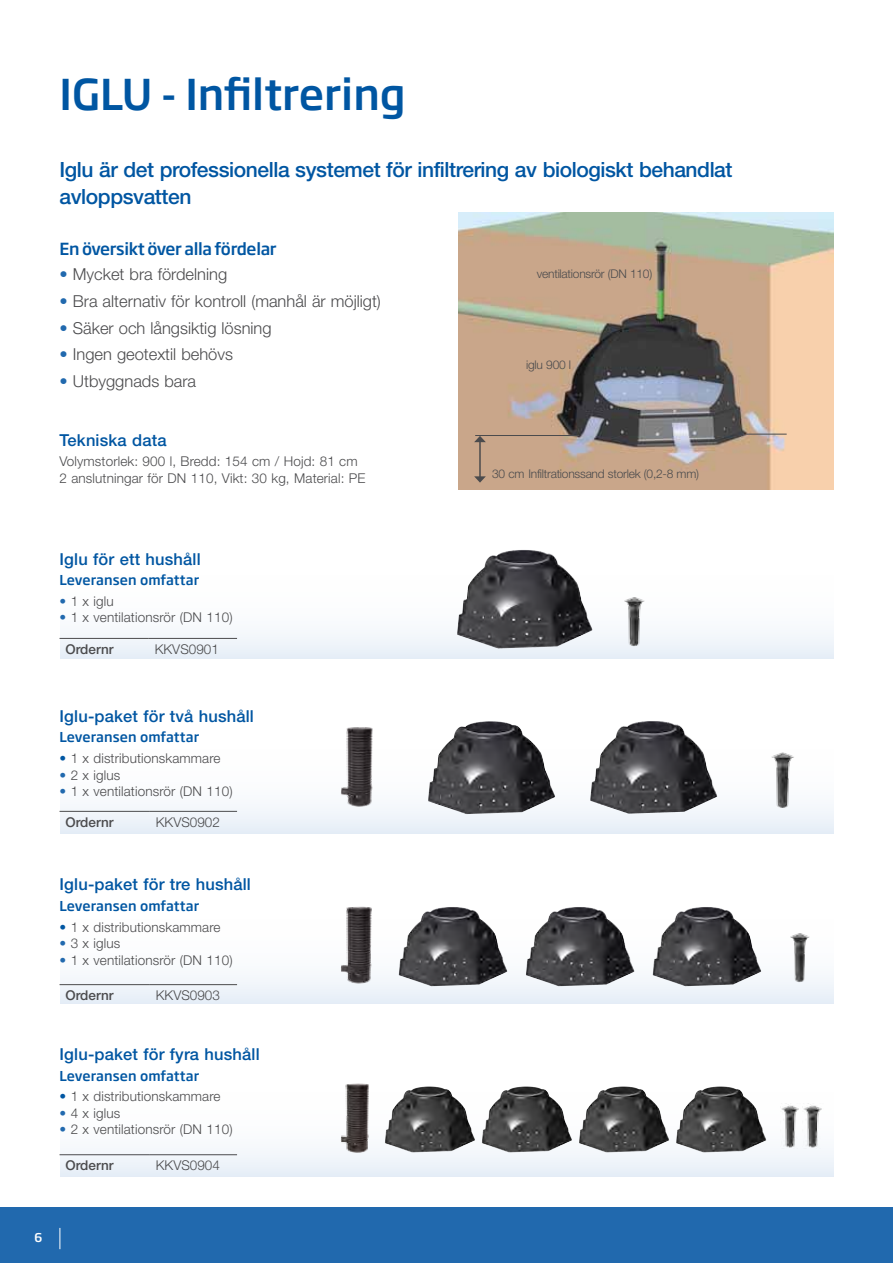
<style>
.page{position:relative;width:893px;height:1263px;background:#fff}
.page>*{position:absolute;margin:0;border:0;box-sizing:border-box;transform-origin:0 0}
.t1{font:500 42px "Soho Gothic Pro";color:#0056a2}
.t2{font:500 21px/27px "Helvetica Neue LT Std";letter-spacing:-.02em;color:#0056a2}
.t3{font:300 16.5px "Helvetica Neue LT Std";color:#4b4b4d}
.t4{font:500 16.5px "Helvetica Neue LT Std";letter-spacing:.01em;color:#0056a2}
.t5{font:500 16.5px "Soho Gothic Pro";letter-spacing:-.02em;color:#0056a2}
.t6{font:300 13.5px/16.5px "Helvetica Neue LT Std";letter-spacing:.01em;color:#4b4b4d}
.t7{font:500 13.5px "Soho Gothic Pro";letter-spacing:.01em;color:#0056a2}
.t8{font:500 13.5px "Helvetica Neue LT Std";color:#4b4b4d}
.t9{font:300 12px "Helvetica Neue LT Std";letter-spacing:-.02em;color:#4b4b4d}
.t10{font:500 12px "Soho Gothic Pro";color:#fff}
.s1{color:#2169ae}
.s2{color:#0056a2}
</style>
<div class="page">
<div style="left:0;top:1208px;width:893px;height:55px;background:#2169ae"></div>
<svg style="left:60px;top:1228px;width:1px;height:21px"></svg>
<svg style="left:60px;top:1086px;width:773px;height:91px"></svg>
<svg style="left:60px;top:907px;width:773px;height:96px"></svg>
<svg style="left:60px;top:721px;width:773px;height:112px"></svg>
<svg style="left:60px;top:550px;width:773px;height:109px"></svg>
<img style="left:340px;top:725px;width:35px;height:84px">
<img style="left:340px;top:906px;width:33px;height:79px">
<img style="left:340px;top:1083px;width:30px;height:72px">
<img style="left:445px;top:721px;width:44px;height:25px">
<img style="left:416px;top:907px;width:34px;height:18px">
<img style="left:398px;top:1086px;width:29px;height:17px">
<img style="left:495px;top:1086px;width:29px;height:17px">
<img style="left:592px;top:1086px;width:29px;height:17px">
<img style="left:689px;top:1086px;width:30px;height:17px">
<img style="left:607px;top:721px;width:44px;height:25px">
<img style="left:479px;top:550px;width:42px;height:22px">
<img style="left:669px;top:907px;width:35px;height:19px">
<img style="left:543px;top:907px;width:34px;height:18px">
<img style="left:770px;top:749px;width:27px;height:60px">
<img style="left:788px;top:931px;width:24px;height:52px">
<img style="left:803px;top:1103px;width:20px;height:45px">
<img style="left:780px;top:1103px;width:21px;height:45px">
<img style="left:623px;top:595px;width:24px;height:52px">
<img style="left:458px;top:213px;width:375px;height:276px">
<hr style="left:60px;top:1154px;width:90px;height:1px;background:#4b4b4d">
<hr style="left:150px;top:1154px;width:87px;height:1px;background:#4b4b4d">
<hr style="left:60px;top:984px;width:90px;height:1px;background:#4b4b4d">
<hr style="left:150px;top:984px;width:87px;height:1px;background:#4b4b4d">
<hr style="left:60px;top:811px;width:90px;height:1px;background:#4b4b4d">
<hr style="left:150px;top:811px;width:87px;height:1px;background:#4b4b4d">
<hr style="left:60px;top:638px;width:89px;height:1px;background:#4b4b4d">
<hr style="left:149px;top:638px;width:88px;height:1px;background:#4b4b4d">
<hr style="left:475px;top:435px;width:104px;height:1px;background:#4b4b4d">
<hr style="left:746px;top:434px;width:41px;height:1px;background:#4b4b4d">
<hr style="left:479px;top:441px;width:2px;height:36px;background:#4b4b4d">
<svg style="left:474px;top:436px;width:12px;height:6px"></svg>
<svg style="left:474px;top:476px;width:12px;height:7px"></svg>
<h1 class="t1" style="left:60px;top:61px;width:348px">IGLU - Infiltrering</h1>
<h2 class="t2" style="left:60px;top:155px;width:674px">Iglu är det professionella systemet för infiltrering av biologiskt behandlat avloppsvatten</h2>
<p class="t5" style="left:60px;top:236px;width:219px">En översikt över alla fördelar</p>
<p class="t3" style="left:60px;top:264px;width:169px"><span class="s1">•</span> Mycket bra fördelning</p>
<p class="t3" style="left:60px;top:291px;width:323px"><span class="s1">•</span> Bra alternativ för kontroll (manhål är möjligt)</p>
<p class="t3" style="left:60px;top:318px;width:214px"><span class="s1">•</span> Säker och långsiktig lösning</p>
<p class="t3" style="left:60px;top:344px;width:175px"><span class="s1">•</span> Ingen geotextil behövs</p>
<p class="t3" style="left:60px;top:371px;width:138px"><span class="s1">•</span> Utbyggnads bara</p>
<p class="t4" style="left:60px;top:430px;width:108px">Tekniska data</p>
<p class="t6" style="left:60px;top:453px;width:307px">Volymstorlek: 900 l, Bredd: 154 cm / Hojd: 81 cm<br>2 anslutningar för DN 110, Vikt: 30 kg, Material: PE</p>
<p class="t9" style="left:537px;top:266px;width:117px">ventilationsrör (DN 110)</p>
<p class="t9" style="left:526px;top:357px;width:46px">iglu 900 l</p>
<p class="t9" style="left:492px;top:467px;width:208px">30 cm Infiltrationssand storlek (0,2-8 mm)</p>
<p class="t4" style="left:60px;top:549px;width:143px">Iglu för ett hushåll</p>
<p class="t7" style="left:60px;top:569px;width:141px">Leveransen omfattar</p>
<p class="t6" style="left:60px;top:592px;width:56px"><span class="s1">•</span> 1 x iglu</p>
<p class="t6" style="left:60px;top:609px;width:175px"><span class="s1">•</span> 1 x ventilationsrör (DN 110)</p>
<p class="t8" style="left:66px;top:641px;width:50px">Ordernr</p>
<p class="t6" style="left:155px;top:641px;width:66px">KKVS0901</p>
<p class="t4" style="left:60px;top:706px;width:196px">Iglu-paket för två hushåll</p>
<p class="t7" style="left:60px;top:727px;width:141px">Leveransen omfattar</p>
<p class="t6" style="left:60px;top:750px;width:163px"><span class="s2">•</span> 1 x distributionskammare</p>
<p class="t6" style="left:60px;top:766px;width:62px"><span class="s1">•</span> 2 x iglus</p>
<p class="t6" style="left:60px;top:783px;width:175px"><span class="s1">•</span> 1 x ventilationsrör (DN 110)</p>
<p class="t8" style="left:66px;top:814px;width:50px">Ordernr</p>
<p class="t6" style="left:156px;top:814px;width:66px">KKVS0902</p>
<p class="t4" style="left:60px;top:874px;width:193px">Iglu-paket för tre hushåll</p>
<p class="t7" style="left:60px;top:895px;width:141px">Leveransen omfattar</p>
<p class="t6" style="left:60px;top:918px;width:163px"><span class="s2">•</span> 1 x distributionskammare</p>
<p class="t6" style="left:60px;top:935px;width:62px"><span class="s1">•</span> 3 x iglus</p>
<p class="t6" style="left:60px;top:951px;width:175px"><span class="s1">•</span> 1 x ventilationsrör (DN 110)</p>
<p class="t8" style="left:66px;top:987px;width:50px">Ordernr</p>
<p class="t6" style="left:156px;top:987px;width:66px">KKVS0903</p>
<p class="t4" style="left:60px;top:1044px;width:202px">Iglu-paket för fyra hushåll</p>
<p class="t7" style="left:60px;top:1065px;width:141px">Leveransen omfattar</p>
<p class="t6" style="left:60px;top:1088px;width:163px"><span class="s2">•</span> 1 x distributionskammare</p>
<p class="t6" style="left:60px;top:1104px;width:62px"><span class="s1">•</span> 4 x iglus</p>
<p class="t6" style="left:60px;top:1121px;width:175px"><span class="s1">•</span> 2 x ventilationsrör (DN 110)</p>
<p class="t8" style="left:66px;top:1157px;width:50px">Ordernr</p>
<p class="t6" style="left:156px;top:1157px;width:66px">KKVS0904</p>
<p class="t10" style="left:35px;top:1228px;width:9px">6</p>
</div>
